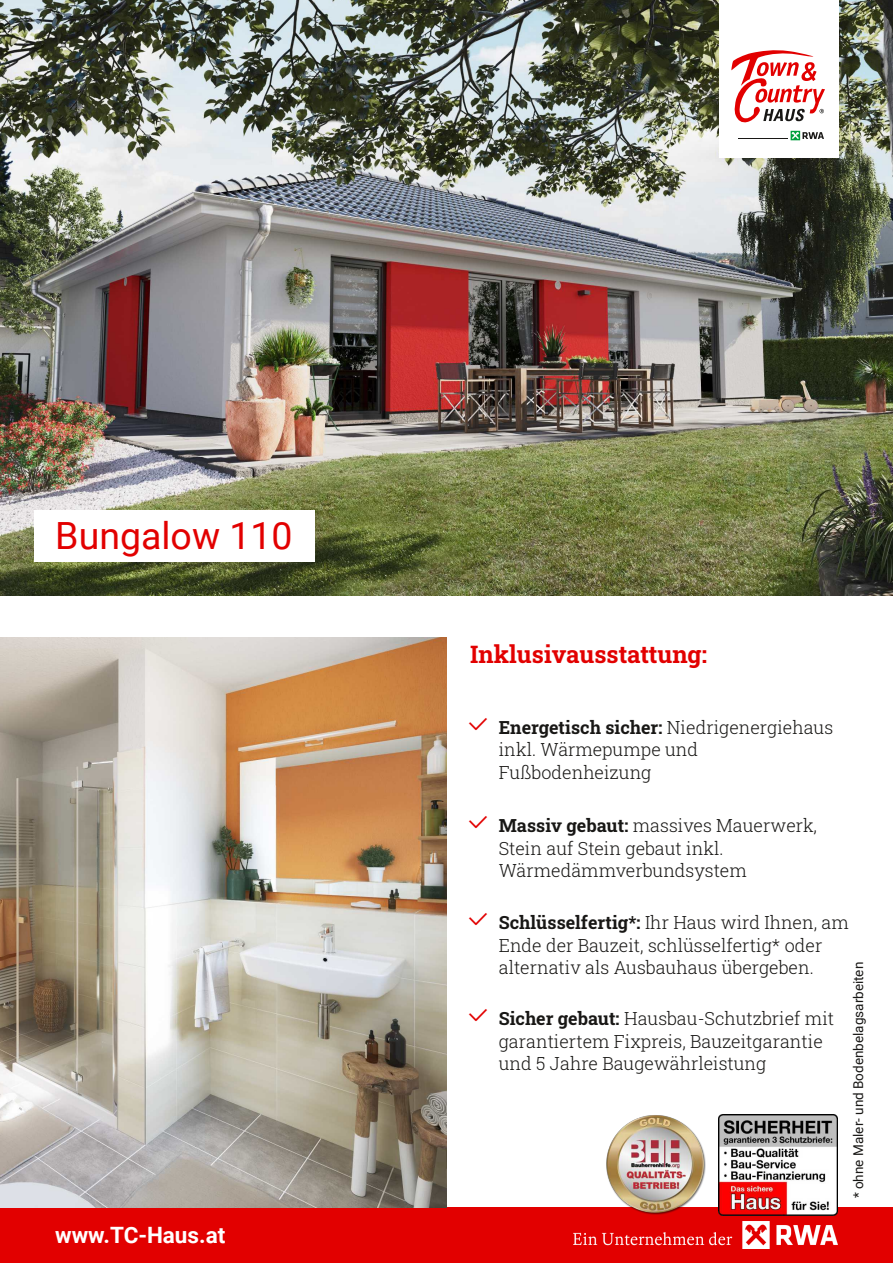
<style>
.page{position:relative;width:893px;height:1263px;background:#fff}
.page>*{position:absolute;margin:0;border:0;box-sizing:border-box;transform-origin:0 0}
.t1{font:37.5px "Roboto";color:#e20000}
.t2{font:700 24px "Roboto Slab";color:#e20000}
.t3{font:700 22.5px "Roboto";color:#fff}
.t4{font:300 18px/22.5px "Roboto Slab";color:#181715}
.t5{font:13.5px "Roboto";color:#181715}
.s1{font-weight:700}
</style>
<div class="page">
<img style="left:0;top:0;width:893px;height:595px">
<div style="left:719px;top:0;width:119px;height:157px;background:#fff"></div>
<div style="left:0;top:1208px;width:893px;height:55px;background:#e20000"></div>
<svg style="left:731px;top:50px;width:94px;height:73px"></svg>
<hr style="left:738px;top:138px;width:50px;height:1px;background:#181715">
<svg style="left:791px;top:131px;width:33px;height:9px"></svg>
<img style="left:573px;top:1221px;width:265px;height:28px">
<img style="left:605px;top:1115px;width:101px;height:100px">
<img style="left:719px;top:1114px;width:119px;height:101px">
<div style="left:34px;top:510px;width:281px;height:51px;background:#fff"></div>
<img style="left:0;top:638px;width:446px;height:570px">
<h1 class="t1" style="left:55px;top:514px;width:239px">Bungalow 110</h1>
<p class="t3" style="left:55px;top:1222px;width:172px">www.TC-Haus.at</p>
<h2 class="t2" style="left:470px;top:638px;width:238px">Inklusivausstattung:</h2>
<p class="t4" style="left:499px;top:715px;width:336px"><span class="s1">Energetisch sicher:</span> Niedrigenergiehaus inkl. Wärmepumpe und<br>Fußbodenheizung</p>
<p class="t4" style="left:499px;top:814px;width:320px"><span class="s1">Massiv gebaut:</span> massives Mauerwerk,<br>Stein auf Stein gebaut inkl.<br>Wärmedämmverbundsystem</p>
<p class="t4" style="left:499px;top:911px;width:352px"><span class="s1">Schlüsselfertig*:</span> Ihr Haus wird Ihnen, am<br>Ende der Bauzeit, schlüsselfertig* oder alternativ als Ausbauhaus übergeben.</p>
<p class="t4" style="left:499px;top:1007px;width:337px"><span class="s1">Sicher gebaut:</span> Hausbau-Schutzbrief mit garantiertem Fixpreis, Bauzeitgarantie und 5 Jahre Baugewährleistung</p>
<p class="t5" style="left:851px;top:1198px;width:238px;rotate:-90deg">* ohne Maler- und Bodenbelagsarbeiten</p>
</div>
